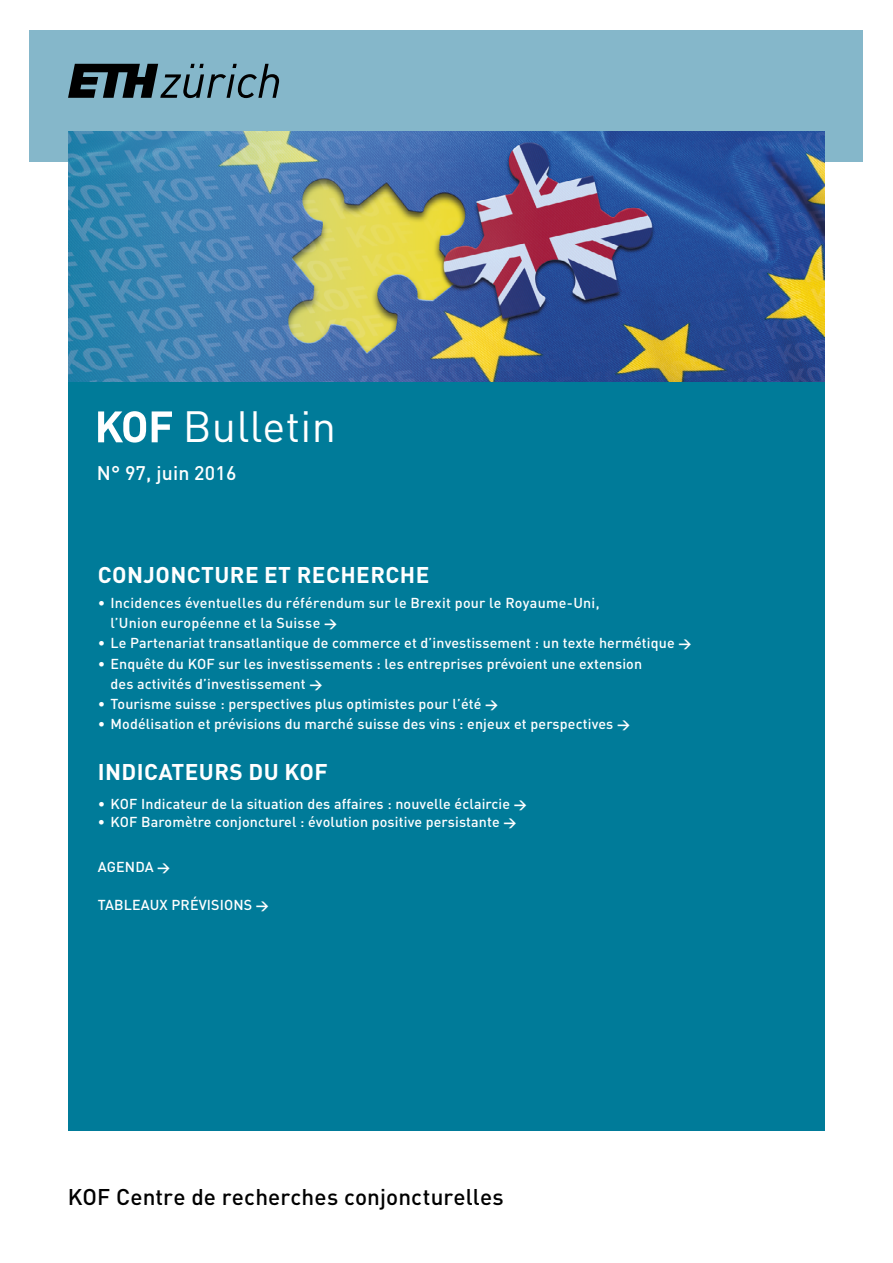
<style>
.page{position:relative;width:893px;height:1263px;background:#fff}
.page>*{position:absolute;margin:0;border:0;box-sizing:border-box;transform-origin:0 0}
.t1{font:43.2px "DIN Pro";color:#fff}
.t2{font:700 22.5px "DIN Pro";letter-spacing:.02em;color:#fff}
.t3{font:500 22.5px "DIN Pro";letter-spacing:.005em;color:#000}
.t4{font:500 19.5px "DIN Pro";letter-spacing:.01em;color:#fff}
.t5{font:500 14.25px/20.2px "DIN Pro";letter-spacing:.01em;color:#fff}
.t6{font:700 12.75px "DIN Pro";color:#fff}
.s1{font-weight:400}
.s2{font-weight:700;font-size:12.75px}
</style>
<div class="page">
<div style="left:30px;top:30px;width:833px;height:132px;background:#85b7ca"></div>
<svg style="left:68px;top:64px;width:211px;height:34px"></svg>
<div style="left:68px;top:382px;width:757px;height:749px;background:#007b99"></div>
<svg style="left:98px;top:411px;width:48px;height:32px"></svg>
<svg style="left:152px;top:411px;width:20px;height:31px"></svg>
<img style="left:68px;top:132px;width:757px;height:250px">
<h1 class="t1" style="left:183px;top:393px;width:155px">Bulletin</h1>
<h3 class="t4" style="left:97px;top:457px;width:141px">N° 97, juin 2016</h3>
<h2 class="t2" style="left:98px;top:557px;width:333px">CONJONCTURE ET RECHERCHE</h2>
<p class="t5" style="left:111px;top:591px;width:490px;text-indent:-13px"><span class="s1">•</span> Incidences éventuelles du référendum sur le Brexit pour le Royaume-Uni, l’Union européenne et la Suisse <span class="s2">→</span></p>
<p class="t5" style="left:98px;top:631px;width:595px"><span class="s1">•</span> Le Partenariat transatlantique de commerce et d’investissement : un texte hermétique <span class="s2">→</span></p>
<p class="t5" style="left:111px;top:652px;width:533px;text-indent:-13px"><span class="s1">•</span> Enquête du KOF sur les investissements : les entreprises prévoient une extension des activités d’investissement <span class="s2">→</span></p>
<p class="t5" style="left:98px;top:692px;width:402px"><span class="s1">•</span> Tourisme suisse : perspectives plus optimistes pour lʼété <span class="s2">→</span></p>
<p class="t5" style="left:98px;top:712px;width:534px"><span class="s1">•</span> Modélisation et prévisions du marché suisse des vins : enjeux et perspectives <span class="s2">→</span></p>
<h2 class="t2" style="left:98px;top:753px;width:231px">INDICATEURS DU KOF</h2>
<p class="t5" style="left:98px;top:792px;width:431px"><span class="s1">•</span> KOF Indicateur de la situation des affaires : nouvelle éclaircie <span class="s2">→</span></p>
<p class="t5" style="left:98px;top:810px;width:420px">• KOF Baromètre conjoncturel : évolution positive persistante <span class="s2">→</span></p>
<p class="t5" style="left:98px;top:855px;width:74px">AGENDA <span class="s2">→</span></p>
<p class="t5" style="left:98px;top:893px;width:18px">Tableau</p>
<p class="t5" style="left:160px;top:893px;width:56px">x Prévisions</p>
<p class="t6" style="left:256px;top:895px;width:15px">→</p>
<h2 class="t3" style="left:68px;top:1179px;width:437px">KOF Centre de recherches conjoncturelles</h2>
</div>
